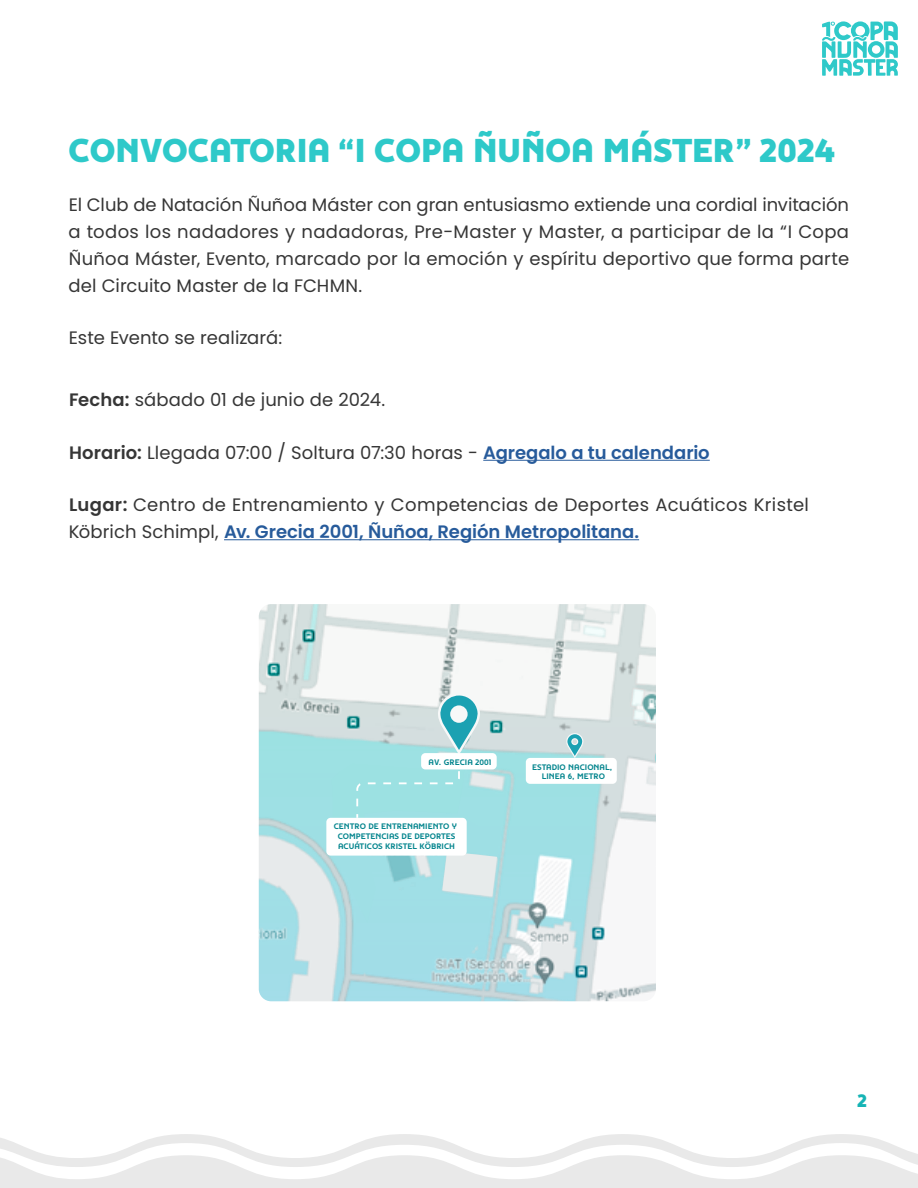
<style>
.page{position:relative;width:918px;height:1188px;background:#fff}
.page>*{position:absolute;margin:0;border:0;box-sizing:border-box;transform-origin:0 0}
.t1{font:900 33px "Egon Sans";color:#2ec9c9}
.t2{font:18px/27px "Poppins";letter-spacing:.01em;color:#363636;text-align:justify}
.t3{font:900 18px "Egon Sans";color:#16b4b5}
.t4{font:700 7.95px/9.6px "Egon Sans";color:#04858e;text-align:center}
.s1{font-weight:600}
.s2{font-weight:600;color:#275b9b}
</style>
<div class="page">
<svg style="left:0;top:1134px;width:918px;height:54px;fill:#e9e9e9"></svg>
<svg style="left:822px;top:21px;width:76px;height:55px"></svg>
<hr style="left:483px;top:460px;width:227px;height:1px;background:#275b9b">
<hr style="left:224px;top:539px;width:415px;height:1px;background:#275b9b">
<svg style="left:258px;top:604px;width:398px;height:398px"></svg>
<h1 class="t1" style="left:68px;top:129px;width:768px">CONVOCATORIA “I COPA ÑUÑOA MÁSTER” 2024</h1>
<p class="t2" style="left:68px;top:191px;width:782px">El Club de Natación Ñuñoa Máster con gran entusiasmo extiende una cordial invitación a todos los nadadores y nadadoras, Pre-Master y Master, a participar de la “I Copa Ñuñoa Máster, Evento, marcado por la emoción y espíritu deportivo que forma parte del Circuito Master de la FCHMN.</p>
<p class="t2" style="left:69px;top:325px;width:215px">Este Evento se realizará:</p>
<p class="t2" style="left:69px;top:387px;width:318px"><span class="s1">Fecha:</span> sábado 01 de junio de 2024.</p>
<p class="t2" style="left:69px;top:439px;width:642px"><span class="s1">Horario:</span> Llegada 07:00 / Soltura 07:30 horas - <span class="s2">Agregalo a tu calendario</span></p>
<p class="t2" style="left:69px;top:492px;width:742px"><span class="s1">Lugar:</span> Centro de Entrenamiento y Competencias de Deportes Acuáticos Kristel<br>Köbrich Schimpl, <span class="s2">Av. Grecia 2001, Ñuñoa, Región Metropolitana.</span></p>
<p class="t4" style="left:429px;top:757px;width:65px">AV. GRECIA 2001</p>
<p class="t4" style="left:334px;top:822px;width:125px">CENTRO DE ENTRENAMIENTO Y<br>COMPETENCIAS DE DEPORTES<br>ACUÁTICOS KRISTEL KÖBRICH</p>
<p class="t4" style="left:532px;top:762px;width:82px">ESTADIO NACIONAL,<br>LINEA 6, METRO</p>
<p class="t3" style="left:857px;top:1089px;width:11px">2</p>
</div>
